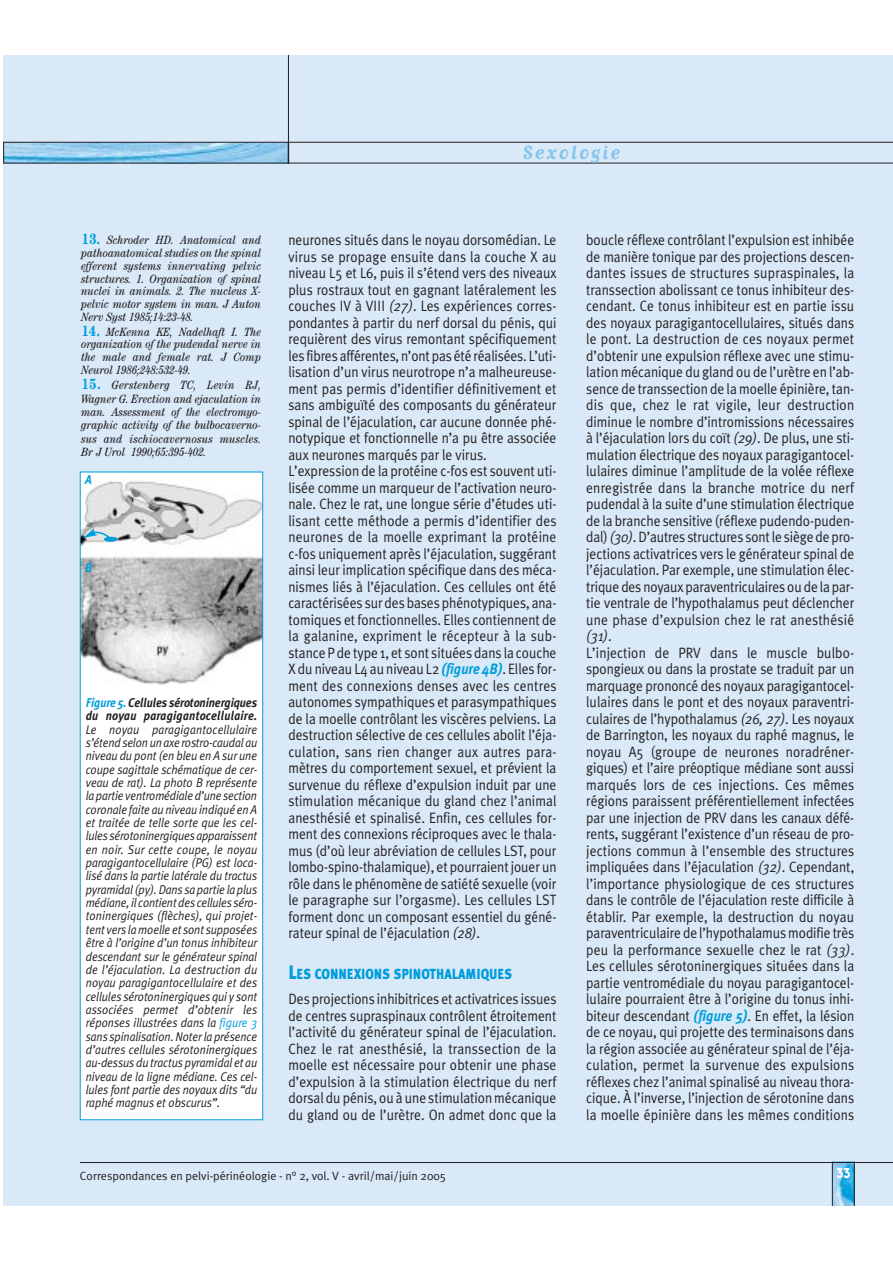
<style>
.page{position:relative;width:893px;height:1263px;background:#fff}
.page>*{position:absolute;margin:0;border:0;box-sizing:border-box;transform-origin:0 0}
.t1{font:700 22.5px "Matrix Script";letter-spacing:.095em;color:#87c4eb}
.t2{font:15px/16.5px "Meta Plus Normal";color:#231f20;scale:.9 1}
.t3{font:15px "Typeface Six";color:#fff;scale:.8 1}
.t4{font:900 14.7px "Meta Plus";color:#009ddc;scale:.85 1}
.t5{font:italic 12.75px/13.4px "Meta Plus Normal";letter-spacing:-.005em;color:#231f20;text-align:justify;scale:.9 1}
.t6{font:italic 700 12.75px/13.5px "Meta Plus";letter-spacing:-.01em;color:#231f20;scale:.9 1}
.t7{font:italic 700 12.75px "Meta Plus";color:#009ddc;scale:.9 1}
.t8{font:italic condensed 12px/12.8px "Century";color:#231f20;text-align:justify}
.t9{font:12px "Meta Plus Normal";color:#231f20}
.s1{font-weight:700;font-style:normal;font-size:15px;color:#009ddc}
.s2{color:#009ddc}
.s3{font-style:italic}
.s4{font-family:"Meta Plus";font-weight:700;font-style:italic;color:#009ddc}
.s5{font-size:19.5px}
</style>
<div class="page">
<div style="left:3px;top:56px;width:889px;height:1150px;background:#d9e9f8"></div>
<img style="left:833px;top:1163px;width:21px;height:43px">
<hr style="left:832px;top:1162px;width:1px;height:44px;background:#231f20">
<hr style="left:854px;top:1162px;width:1px;height:44px;background:#231f20">
<hr style="left:80px;top:1162px;width:812px;height:1px;background:#231f20">
<svg style="left:3px;top:142px;width:889px;height:22px"></svg>
<hr style="left:288px;top:56px;width:1px;height:107px;background:#231f20">
<div style="left:80px;top:472px;width:183px;height:648px;background:#fff"></div>
<img style="left:82px;top:481px;width:179px;height:204px">
<div style="left:80px;top:472px;width:183px;height:648px;border:1px solid #009ddc"></div>
<div style="left:104px;top:537px;width:14px;height:5px;background:#009ddc;border-radius:50%"></div>
<svg style="left:83px;top:528px;width:29px;height:12px"></svg>
<h1 class="t1" style="left:522px;top:138px;width:99px">Sexologie</h1>
<p class="t8" style="left:81px;top:235px;width:181px"><span class="s1">13.</span> Schroder HD. Anatomical and pathoanatomical studies on the spinal efferent systems innervating pelvic structures. 1. Organization of spinal nuclei in animals. 2. The nucleus X&shy;pelvic motor system in man. J Auton Nerv Syst 1985;14:23-48.</p>
<p class="t8" style="left:81px;top:326px;width:181px"><span class="s1">14.</span> McKenna KE, Nadelhaft I. The organization of the pudendal nerve in the male and female rat. J Comp Neurol 1986;248:532-49.</p>
<p class="t8" style="left:81px;top:380px;width:181px;line-height:13.4px"><span class="s1">15.</span> Gerstenberg TC, Levin RJ, Wagner G. Erection and ejaculation in man. Assessment of the electromyo&shy;graphic activity of the bulbocaverno&shy;sus and ischiocavernosus muscles.<br>Br J Urol 1990;65:395-402.</p>
<p class="t7" style="left:85px;top:475px;width:9px">A</p>
<p class="t7" style="left:85px;top:563px;width:9px">B</p>
<p class="t6" style="left:86px;top:697px;width:192px"><span class="s2">Figure 5.</span> Cellules sérotoninergiques du noyau paragigantocellulaire.</p>
<p class="t5" style="left:86px;top:724px;width:192px">Le noyau paragigantocellulaire s’étend selon un axe rostro-caudal au niveau du pont (en bleu en A sur une coupe sagittale schématique de cer&shy;veau de rat). La photo B représente la partie ventromédiale d’une section coronale faite au niveau indiqué en A et traitée de telle sorte que les cel&shy;lules sérotoninergiques apparaissent en noir. Sur cette coupe, le noyau paragigantocellulaire (PG) est loca&shy;lisé dans la partie latérale du tractus pyramidal (py). Dans sa partie la plus médiane, il contient des cellules séro&shy;toninergiques (flèches), qui projet&shy;tent vers la moelle et sont supposées être à l’origine d’un tonus inhibiteur descendant sur le générateur spinal de l’éjaculation. La destruction du noyau paragigantocellulaire et des cellules sérotoninergiques qui y sont associées permet d’obtenir les réponses illustrées dans la <span class="s2">figure 3 </span>sans spinalisation. Noter la présence d’autres cellules sérotoninergiques au-dessus du tractus pyramidal et au niveau de la ligne médiane. Ces cel&shy;lules font partie des noyaux dits “du raphé magnus et obscurus”.</p>
<p class="t2" style="left:288px;top:234px;width:299px">neurones situés dans le noyau dorsomédian. Le virus se propage ensuite dans la couche X au niveau L5 et L6, puis il s’étend vers des niveaux plus rostraux tout en gagnant latéralement les couches IV à VIII <span class="s3">(27)</span>. Les expériences corres&shy;pondantes à partir du nerf dorsal du pénis, qui requièrent des virus remontant spécifiquement les fibres afférentes, n’ont pas été réalisées. L’uti&shy;lisation d’un virus neurotrope n’a malheureuse&shy;ment pas permis d’identifier définitivement et sans ambiguïté des composants du générateur spinal de l’éjaculation, car aucune donnée phé&shy;notypique et fonctionnelle n’a pu être associée aux neurones marqués par le virus.<br>L’expression de la protéine c-fos est souvent uti&shy;lisée comme un marqueur de l’activation neuro&shy;nale. Chez le rat, une longue série d’études uti&shy;lisant cette méthode a permis d’identifier des neurones de la moelle exprimant la protéine c-fos uniquement après l’éjaculation, suggérant ainsi leur implication spécifique dans des méca&shy;nismes liés à l’éjaculation. Ces cellules ont été caractérisées sur des bases phénotypiques, ana&shy;tomiques et fonctionnelles. Elles contiennent de la galanine, expriment le récepteur à la sub&shy;stance P de type 1, et sont situées dans la couche X du niveau L4 au niveau L2 <span class="s4">(figure 4B)</span>. Elles for&shy;ment des connexions denses avec les centres autonomes sympathiques et parasympathiques de la moelle contrôlant les viscères pelviens. La destruction sélective de ces cellules abolit l’éja&shy;culation, sans rien changer aux autres para&shy;mètres du comportement sexuel, et prévient la survenue du réflexe d’expulsion induit par une stimulation mécanique du gland chez l’animal anesthésié et spinalisé. Enfin, ces cellules for&shy;ment des connexions réciproques avec le thala&shy;mus (d’où leur abréviation de cellules LST, pour lombo-spino-thalamique), et pourraient jouer un rôle dans le phénomène de satiété sexuelle (voir le paragraphe sur l’orgasme). Les cellules LST forment donc un composant essentiel du géné&shy;rateur spinal de l’éjaculation <span class="s3">(28)</span>.</p>
<p class="t4" style="left:288px;top:969px;width:265px"><span class="s5">L</span>ES CONNEXIONS SPINOTHALAMIQUES</p>
<p class="t2" style="left:288px;top:993px;width:299px;text-align:justify">Des projections inhibitrices et activatrices issues de centres supraspinaux contrôlent étroitement l’activité du générateur spinal de l’éjaculation.<br>Chez le rat anesthésié, la transsection de la moelle est nécessaire pour obtenir une phase d’expulsion à la stimulation électrique du nerf dorsal du pénis, ou à une stimulation mécanique du gland ou de l’urètre. On admet donc que la</p>
<p class="t2" style="left:586px;top:234px;width:299px">boucle réflexe contrôlant l’expulsion est inhibée de manière tonique par des projections descen&shy;dantes issues de structures supraspinales, la transsection abolissant ce tonus inhibiteur des&shy;cendant. Ce tonus inhibiteur est en partie issu des noyaux paragigantocellulaires, situés dans le pont. La destruction de ces noyaux permet d’obtenir une expulsion réflexe avec une stimu&shy;lation mécanique du gland ou de l’urètre en l’ab&shy;sence de transsection de la moelle épinière, tan&shy;dis que, chez le rat vigile, leur destruction diminue le nombre d’intromissions nécessaires à l’éjaculation lors du coït <span class="s3">(29)</span>. De plus, une sti&shy;mulation électrique des noyaux paragigantocel&shy;lulaires diminue l’amplitude de la volée réflexe enregistrée dans la branche motrice du nerf pudendal à la suite d’une stimulation électrique de la branche sensitive (réflexe pudendo-puden&shy;dal) <span class="s3">(30)</span>. D’autres structures sont le siège de pro&shy;jections activatrices vers le générateur spinal de l’éjaculation. Par exemple, une stimulation élec&shy;trique des noyaux paraventriculaires ou de la par&shy;tie ventrale de l’hypothalamus peut déclencher une phase d’expulsion chez le rat anesthésié <span class="s3">(31)</span>.<br>L’injection de PRV dans le muscle bulbo&shy;spongieux ou dans la prostate se traduit par un marquage prononcé des noyaux paragigantocel&shy;lulaires dans le pont et des noyaux paraventri&shy;culaires de l’hypothalamus <span class="s3">(26, 27)</span>. Les noyaux de Barrington, les noyaux du raphé magnus, le noyau A5 (groupe de neurones noradréner&shy;giques) et l’aire préoptique médiane sont aussi marqués lors de ces injections. Ces mêmes régions paraissent préférentiellement infectées par une injection de PRV dans les canaux défé&shy;rents, suggérant l’existence d’un réseau de pro&shy;jections commun à l’ensemble des structures impliquées dans l’éjaculation <span class="s3">(32)</span>. Cependant, l’importance physiologique de ces structures dans le contrôle de l’éjaculation reste difficile à établir. Par exemple, la destruction du noyau paraventriculaire de l’hypothalamus modifie très peu la performance sexuelle chez le rat <span class="s3">(33)</span>.<br>Les cellules sérotoninergiques situées dans la partie ventromédiale du noyau paragigantocel&shy;lulaire pourraient être à l’origine du tonus inhi&shy;biteur descendant <span class="s4">(figure 5)</span>. En effet, la lésion de ce noyau, qui projette des terminaisons dans la région associée au générateur spinal de l’éja&shy;culation, permet la survenue des expulsions réflexes chez l’animal spinalisé au niveau thora&shy;cique. À l’inverse, l’injection de sérotonine dans la moelle épinière dans les mêmes conditions</p>
<p class="t9" style="left:80px;top:1172px;width:368px">Correspondances en pelvi-périnéologie - n° 2, vol. V - avril/mai/juin 2005</p>
<p class="t3" style="left:836px;top:1164px;width:19px">33</p>
</div>
